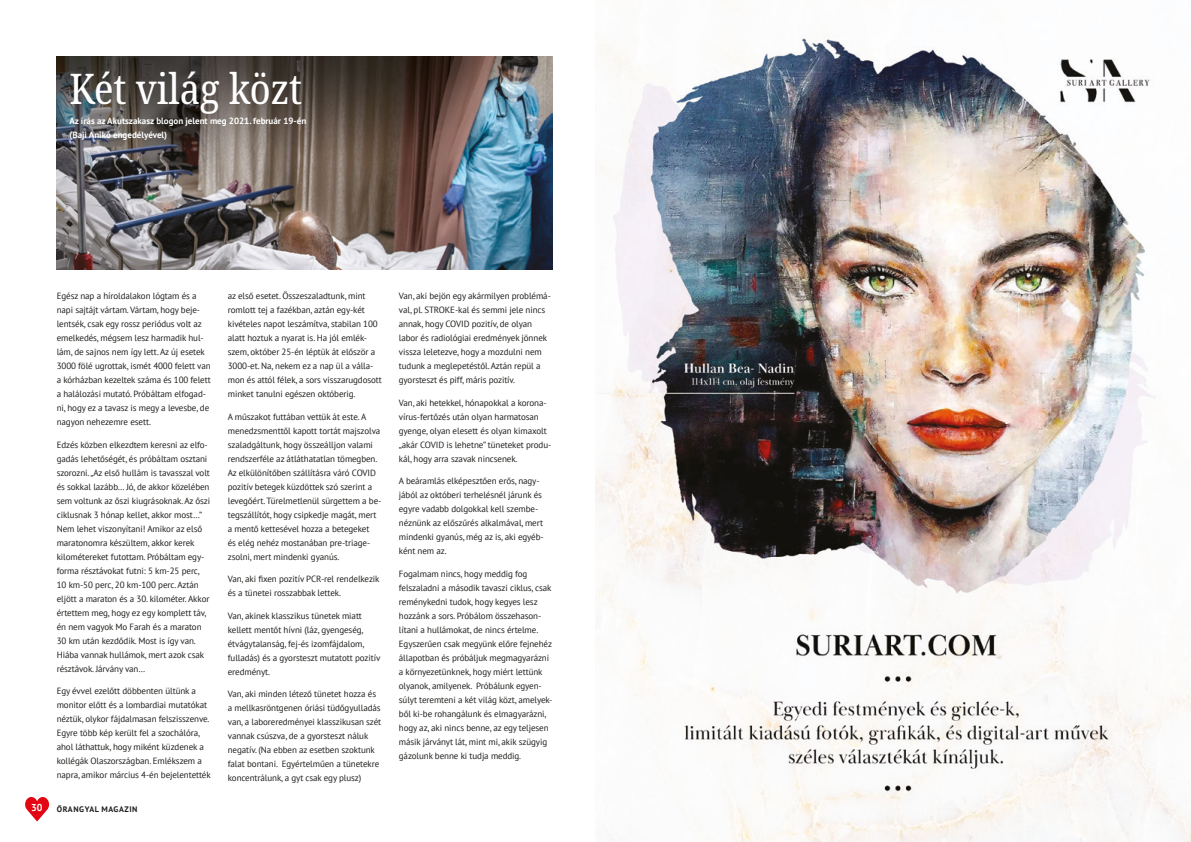
<style>
.page{position:relative;width:1191px;height:842px;background:#fff}
.page>*{position:absolute;margin:0;border:0;box-sizing:border-box;transform-origin:0 0}
.Cim_1__piros{font:condensed 42px "Noto Serif";color:#fff}
.t1{font:700 10px "PT Sans";color:#fff}
.t2{font:9px/14px "PT Sans";letter-spacing:-.01em;color:#1d1d1b}
.Cikk_szerzo{font:700 9px/14px "PT Sans";color:#fff}
.t3{font:700 8px "PT Sans";letter-spacing:.08em;color:#1d1d1b}
</style>
<div class="page">
<svg style="left:25px;top:797px;width:24px;height:24px"></svg>
<img style="left:57px;top:57px;width:496px;height:212px">
<img style="left:595px;top:37px;width:596px;height:805px">
<p class="Cim_1__piros" style="left:69px;top:60px;width:234px">Két világ közt</p>
<p class="Cikk_szerzo" style="left:69px;top:114px;width:238px">Az írás az Akutszakasz blogon jelent meg 2021. február 19-én (Baji Anikó engedélyével)</p>
<p class="t2" style="left:57px;top:289px;width:156px">Egész nap a híroldalakon lógtam és a napi sajtájt vártam. Vártam, hogy beje&shy;lentsék, csak egy rossz periódus volt az emelkedés, mégsem lesz harmadik hul&shy;lám, de sajnos nem így lett. Az új esetek 3000 fölé ugrottak, ismét 4000 felett van a kórházban kezeltek száma és 100 felett a halálozási mutató. Próbáltam elfogad&shy;ni, hogy ez a tavasz is megy a levesbe, de nagyon nehezemre esett.</p>
<p class="t2" style="left:57px;top:437px;width:155px">Edzés közben elkezdtem keresni az elfo&shy;gadás lehetőségét, és próbáltam osztani szorozni. „Az első hullám is tavasszal volt és sokkal lazább… Jó, de akkor közelében sem voltunk az őszi kiugrásoknak. Az őszi ciklusnak 3 hónap kellet, akkor most…” Nem lehet viszonyítani! Amikor az első maratonomra készültem, akkor kerek kilométereket futottam. Próbáltam egy&shy;forma résztávokat futni: 5 km-25 perc, 10 km-50 perc, 20 km-100 perc. Aztán eljött a maraton és a 30. kilométer. Akkor értettem meg, hogy ez egy komplett táv, én nem vagyok Mo Farah és a maraton 30 km után kezdődik. Most is így van.<br>Hiába vannak hullámok, mert azok csak résztávok. Járvány van…</p>
<p class="t2" style="left:57px;top:684px;width:155px">Egy évvel ezelőtt döbbenten ültünk a monitor előtt és a lombardiai mutatókat néztük, olykor fájdalmasan felszisszenve.<br>Egyre több kép került fel a szochálóra, ahol láthattuk, hogy miként küzdenek a kollégák Olaszországban. Emlékszem a napra, amikor március 4-én bejelentették</p>
<p class="t1" style="left:31px;top:801px;width:13px">30</p>
<p class="t3" style="left:57px;top:804px;width:82px">ŐRANGYAL MAGAZIN</p>
<p class="t2" style="left:228px;top:289px;width:155px">az első esetet. Összeszaladtunk, mint romlott tej a fazékban, aztán egy-két kivételes napot leszámítva, stabilan 100 alatt hoztuk a nyarat is. Ha jól emlék&shy;szem, október 25-én léptük át először a 3000-et. Na, nekem ez a nap ül a válla&shy;mon és attól félek, a sors visszarugdosott minket tanulni egészen októberig.</p>
<p class="t2" style="left:228px;top:409px;width:155px">A műszakot futtában vettük át este. A menedzsmenttől kapott tortát majszolva szaladgáltunk, hogy összeálljon valami rendszerféle az átláthatatlan tömegben.<br>Az elkülönítőben szállításra váró COVID pozitív betegek küzdöttek szó szerint a levegőért. Türelmetlenül sürgettem a be&shy;tegszállítót, hogy csipkedje magát, mert a mentő kettesével hozza a betegeket<br>és elég nehéz mostanában pre-triage&shy;zsolni, mert mindenki gyanús.</p>
<p class="t2" style="left:228px;top:572px;width:153px">Van, aki fixen pozitív PCR-rel rendelkezik és a tünetei rosszabbak lettek.</p>
<p class="t2" style="left:228px;top:608px;width:154px">Van, akinek klasszikus tünetek miatt kellett mentőt hívni (láz, gyengeség, étvágytalanság, fej-és izomfájdalom, fulladás) és a gyorsteszt mutatott pozitív eredményt.</p>
<p class="t2" style="left:228px;top:687px;width:155px">Van, aki minden létező tünetet hozza és a mellkasröntgenen óriási tüdőgyulladás van, a laboreredményei klasszikusan szét vannak csúszva, de a gyorsteszt náluk negatív. (Na ebben az esetben szoktunk falat bontani. Egyértelműen a tünetekre koncentrálunk, a gyt csak egy plusz)</p>
<p class="t2" style="left:399px;top:289px;width:153px">Van, aki bejön egy akármilyen problémá&shy;val, pl. STROKE-kal és semmi jele nincs annak, hogy COVID pozitív, de olyan labor és radiológiai eredmények jönnek vissza leletezve, hogy a mozdulni nem tudunk a meglepetéstől. Aztán repül a gyorsteszt és piff, máris pozitív.</p>
<p class="t2" style="left:399px;top:395px;width:154px">Van, aki hetekkel, hónapokkal a korona&shy;vírus-fertőzés után olyan harmatosan gyenge, olyan elesett és olyan kimaxolt „akár COVID is lehetne” tüneteket produ&shy;kál, hogy arra szavak nincsenek.</p>
<p class="t2" style="left:399px;top:474px;width:146px">A beáramlás elképesztően erős, nagy&shy;jából az októberi terhelésnél járunk és egyre vadabb dolgokkal kell szembe&shy;néznünk az előszűrés alkalmával, mert mindenki gyanús, még az is, aki egyéb&shy;ként nem az.</p>
<p class="t2" style="left:399px;top:566px;width:155px">Fogalmam nincs, hogy meddig fog felszaladni a második tavaszi ciklus, csak reménykedni tudok, hogy kegyes lesz hozzánk a sors. Próbálom összehason&shy;lítani a hullámokat, de nincs értelme.<br>Egyszerűen csak megyünk előre fejnehéz állapotban és próbáljuk megmagyarázni a környezetünknek, hogy miért lettünk olyanok, amilyenek. Próbálunk egyen&shy;súlyt teremteni a két világ közt, amelyek&shy;ből ki-be rohangálunk és elmagyarázni, hogy az, aki nincs benne, az egy teljesen másik járványt lát, mint mi, akik szügyig gázolunk benne ki tudja meddig.</p>
</div>
